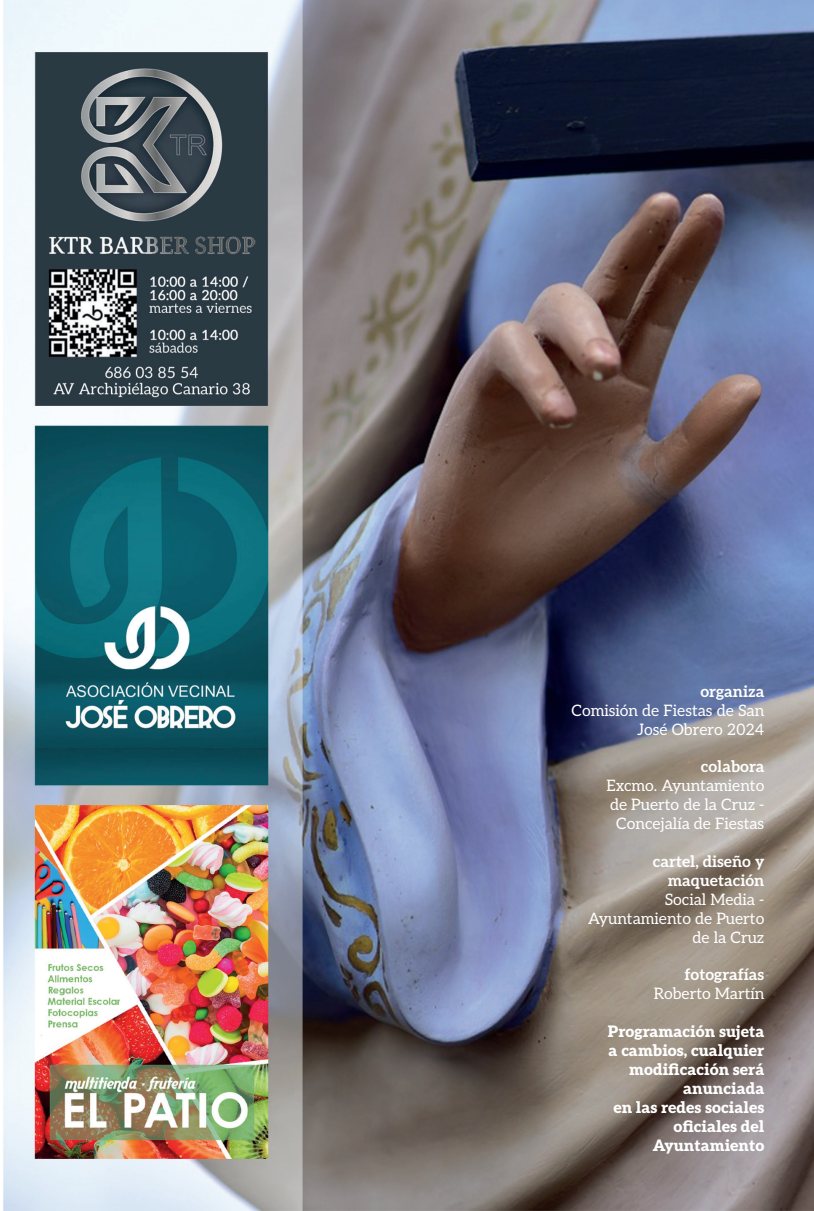
<style>
.page{position:relative;width:814px;height:1211px;background:#fff}
.page>*{position:absolute;margin:0;border:0;box-sizing:border-box;transform-origin:0 0}
.t1{font:15.75px/18.9px "Aleo";color:#fff;text-align:right}
.t2{font:900 15.75px/18.9px "Aleo";color:#fff;text-align:right}
.t3{font:700 15.75px/18.9px "Aleo";color:#fff;text-align:right}
</style>
<div class="page">
<img style="left:3px;top:0;width:811px;height:1210px">
<p class="t3" style="left:700px;top:681px;width:65px">organiza</p>
<p class="t1" style="left:571px;top:699px;width:194px">Comisión de Fiestas de San<br>José Obrero 2024</p>
<p class="t3" style="left:701px;top:756px;width:65px">colabora</p>
<p class="t1" style="left:606px;top:775px;width:159px">Excmo. Ayuntamiento de Puerto de la Cruz -<br>Concejalía de Fiestas</p>
<p class="t3" style="left:653px;top:851px;width:113px">cartel, diseño y maquetación</p>
<p class="t1" style="left:588px;top:888px;width:178px">Social Media -<br>Ayuntamiento de Puerto de la Cruz</p>
<p class="t3" style="left:684px;top:964px;width:81px">fotografías</p>
<p class="t1" style="left:654px;top:983px;width:112px">Roberto Martín</p>
<p class="t2" style="left:608px;top:1021px;width:158px">Programación sujeta a cambios, cualquier modificación será anunciada<br>en las redes sociales oficiales del<br>Ayuntamiento</p>
</div>
